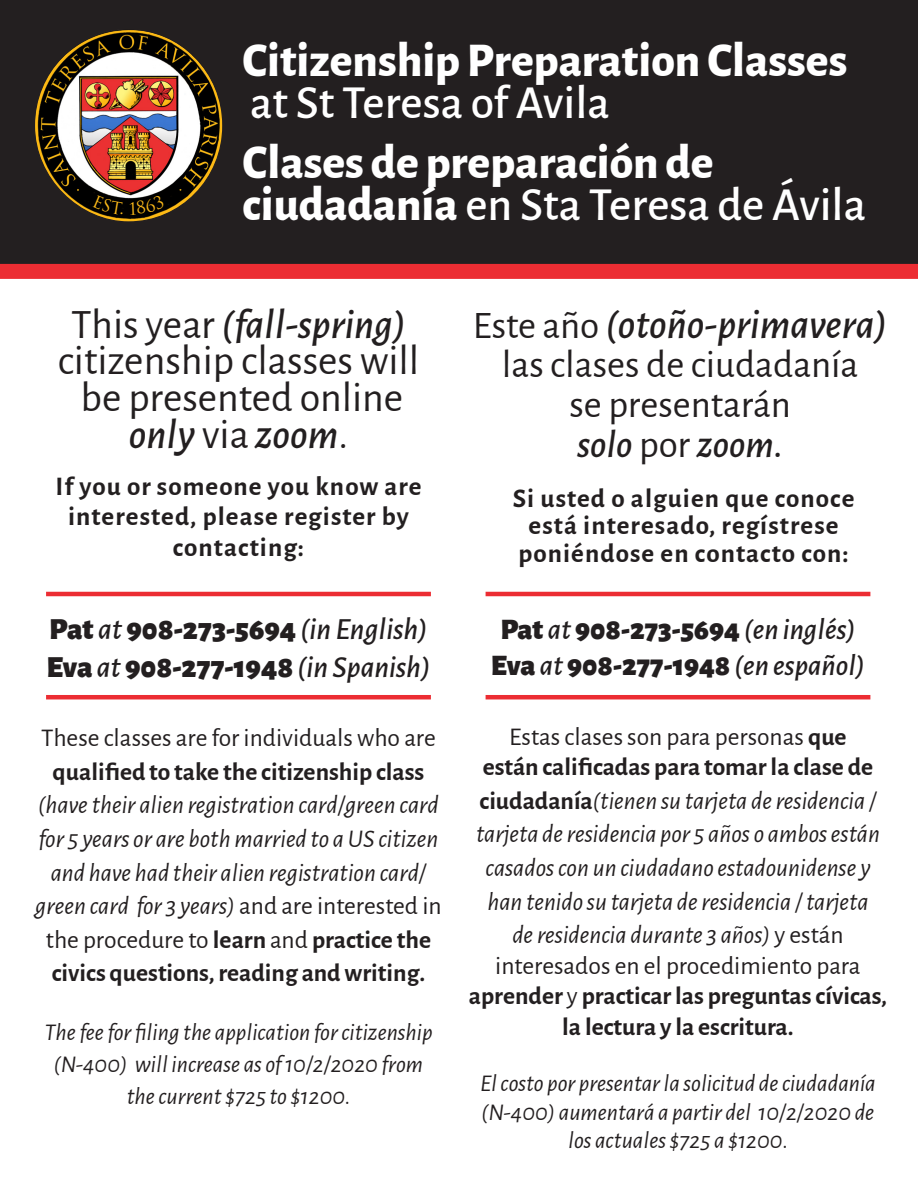
<style>
.page{position:relative;width:918px;height:1188px;background:#fff}
.page>*{position:absolute;margin:0;border:0;box-sizing:border-box;transform-origin:0 0}
.t1{font:800 47.7px/42.6px "Alegreya Sans";color:#fff}
.t2{font:42px/36.6px "Alegreya Sans";color:#231f20;text-align:center}
.t3{font:italic 500 42px "Alegreya Sans";color:#231f20}
.t4{font:39px/39.6px "Alegreya Sans";color:#231f20;text-align:center}
.t5{font:900 30.9px "Alegreya Sans";color:#231f20}
.t6{font:900 30px "Alegreya Sans";color:#231f20}
.t7{font:700 27px/30.6px "Alegreya Sans";letter-spacing:.04em;color:#231f20;text-align:center}
.t8{font:italic 25.5px/33.6px "Alegreya Sans";color:#231f20;text-align:center}
.t9{font:700 25.5px/30.6px "Alegreya Sans";color:#231f20;text-align:center}
.t10{font:italic 24px/31.8px "Alegreya Sans";color:#231f20;text-align:center}
.s1{font-weight:500}
.s2{font-weight:500;font-style:italic}
.s3{font-style:normal}
.s4{font-weight:700;font-style:normal}
.s5{font-weight:400;font-style:normal;font-size:39px}
.s6{font-weight:400}
</style>
<div class="page">
<hr style="left:46px;top:592px;width:385px;height:4px;background:#ec2d33">
<hr style="left:486px;top:592px;width:384px;height:4px;background:#ec2d33">
<hr style="left:46px;top:695px;width:385px;height:4px;background:#ec2d33">
<hr style="left:486px;top:695px;width:384px;height:4px;background:#ec2d33">
<div style="left:0;top:0;width:918px;height:272px;background:#231f20"></div>
<img style="left:36px;top:31px;width:185px;height:190px">
<div style="left:0;top:264px;width:918px;height:15px;background:#ec2d33"></div>
<svg style="left:93px;top:195px;width:30px;height:19px"></svg>
<svg style="left:130px;top:195px;width:35px;height:20px"></svg>
<p class="t1" style="left:243px;top:35px;width:606px">Citizenship Preparation Classes <span class="s1">at St Teresa of Avila</span></p>
<p class="t1" style="left:243px;top:137px;width:625px">Clases de preparación de ciudadanía <span class="s1">en Sta Teresa de Ávila</span></p>
<p class="t2" style="left:58px;top:304px;width:363px">This year <span class="s2">(fall-spring) </span>citizenship classes will be presented online <span class="s2">only</span> via <span class="s2">zoom</span>.</p>
<p class="t7" style="left:55px;top:469px;width:368px">If you or someone you know are interested, please register by contacting:</p>
<p class="t5" style="left:49px;top:605px;width:380px">Pat <span class="s2">at</span> 908-273-5694 <span class="s2">(in English)</span></p>
<p class="t5" style="left:46px;top:642px;width:386px">Eva <span class="s2">at</span> 908-277-1948 <span class="s2">(in Spanish)</span></p>
<p class="t8" style="left:35px;top:720px;width:408px"><span class="s3">These classes are for individuals who are </span><span class="s4">qualified to take the citizenship class </span>(have their alien registration card/green card for 5 years or are both married to a US citizen and have had their alien registration card/ green card for 3 years) <span class="s3">and are interested in the procedure to</span> <span class="s4">learn</span> <span class="s3">and</span> <span class="s4">practice the civics questions, reading and writing.</span></p>
<p class="t10" style="left:44px;top:1015px;width:390px">The fee for filing the application for citizenship (N-400) will increase as of 10/2/2020 from the current $725 to $1200.</p>
<p class="t3" style="left:473px;top:295px;width:416px"><span class="s5">Este año</span> (otoño-primavera)</p>
<p class="t4" style="left:502px;top:343px;width:358px">las clases de ciudadanía se presentarán<br><span class="s2">solo</span> por <span class="s2">zoom.</span></p>
<p class="t7" style="left:513px;top:482px;width:343px;line-height:27.6px">Si usted o alguien que conoce está interesado, regístrese poniéndose en contacto con:</p>
<p class="t6" style="left:500px;top:605px;width:357px">Pat <span class="s2">at</span> 908-273-5694 <span class="s2">(en inglés)</span></p>
<p class="t6" style="left:491px;top:641px;width:376px">Eva <span class="s2">at</span> 908-277-1948 <span class="s2">(en español)</span></p>
<p class="t9" style="left:483px;top:719px;width:392px"><span class="s6">Estas clases son para personas</span> que están calificadas para tomar la clase de</p>
<p class="t8" style="left:476px;top:783px;width:405px"><span class="s4">ciudadanía</span>(tienen su tarjeta de residencia / tarjeta de residencia por 5 años o ambos están casados con un ciudadano estadounidense y han tenido su tarjeta de residencia / tarjeta de residencia durante 3 años) <span class="s3">y están</span></p>
<p class="t9" style="left:469px;top:949px;width:420px"><span class="s6">interesados en el procedimiento para </span>aprender <span class="s6">y</span> practicar las preguntas cívicas, la lectura y la escritura.</p>
<p class="t10" style="left:480px;top:1068px;width:397px;line-height:28.8px">El costo por presentar la solicitud de ciudadanía (N-400) aumentará a partir del 10/2/2020 de los actuales $725 a $1200.</p>
</div>
